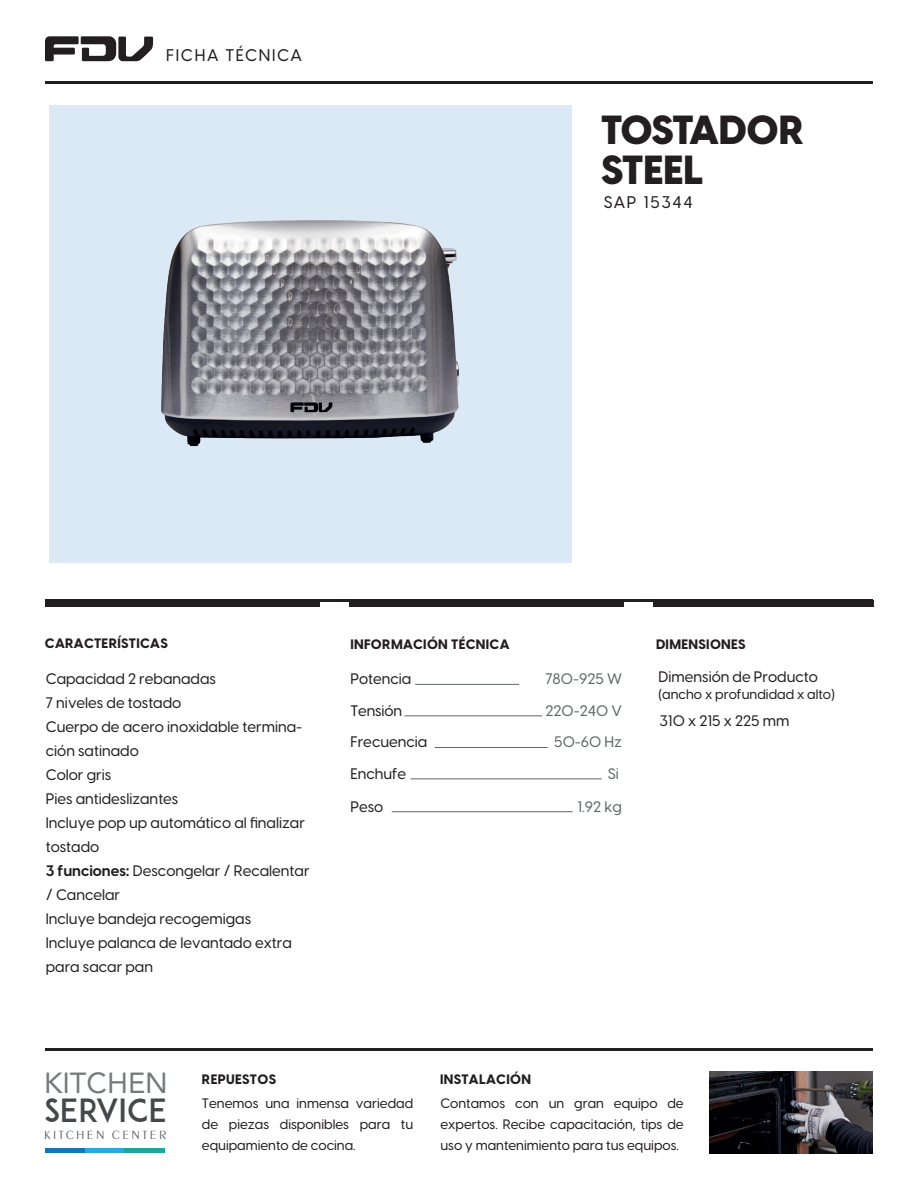
<style>
.page{position:relative;width:918px;height:1188px;background:#fff}
.page>*{position:absolute;margin:0;border:0;box-sizing:border-box;transform-origin:0 0}
.t1{font:800 40.05px/40px "Visby CF";color:#231f20}
.t2{font:31.65px "ADAM.CGPRO";color:#454849}
.t3{font:29.1px "Avenir";color:#76797b}
.t4{font:500 16.65px "Visby CF";letter-spacing:.1em;color:#231f20}
.t5{font:500 15px/24px "Visby CF";color:#231f20}
.t6{font:500 15px/31.5px "Visby CF";color:#626768;text-align:right}
.t7{font:500 13.5px/21px "Visby CF";color:#231f20;text-align:justify}
.t8{font:800 13.5px "Visby CF";letter-spacing:.025em;color:#231f20}
.t9{font:12.15px "Peignot D Ligh";letter-spacing:.23em;color:#4f5252}
.s1{font-weight:700}
</style>
<div class="page">
<svg style="left:45px;top:36px;width:108px;height:25px"></svg>
<hr style="left:45px;top:81px;width:828px;height:2px;background:#231f20">
<hr style="left:45px;top:1049px;width:828px;height:2px;background:#231f20">
<hr style="left:45px;top:599px;width:828px;height:2px;background:#231f20">
<div style="left:653px;top:600px;width:221px;height:6px;background:#231f20"></div>
<div style="left:45px;top:600px;width:275px;height:6px;background:#231f20"></div>
<div style="left:349px;top:600px;width:275px;height:6px;background:#231f20"></div>
<div style="left:49px;top:106px;width:523px;height:457px;background:#dbe9f6"></div>
<div style="left:45px;top:1148px;width:40px;height:5px;background:#1375bb"></div>
<div style="left:85px;top:1148px;width:40px;height:5px;background:#2aa8df"></div>
<div style="left:124px;top:1148px;width:41px;height:5px;background:#1fa59b"></div>
<img style="left:709px;top:1072px;width:163px;height:81px">
<img style="left:161px;top:220px;width:298px;height:227px">
<hr style="left:415px;top:684px;width:104px;height:1px;background:#626768">
<hr style="left:404px;top:716px;width:138px;height:1px;background:#626768">
<hr style="left:435px;top:747px;width:113px;height:1px;background:#626768">
<hr style="left:411px;top:779px;width:191px;height:1px;background:#626768">
<hr style="left:392px;top:811px;width:181px;height:1px;background:#626768">
<p class="t4" style="left:166px;top:43px;width:137px">FICHA TÉCNICA</p>
<h1 class="t1" style="left:601px;top:108px;width:205px">TOSTADOR<br>STEEL</h1>
<p class="t4" style="left:604px;top:190px;width:90px">SAP 15344</p>
<p class="t8" style="left:45px;top:632px;width:124px">CARACTERÍSTICAS</p>
<p class="t8" style="left:350px;top:633px;width:161px">INFORMACIÓN TÉCNICA</p>
<p class="t8" style="left:656px;top:633px;width:91px">DIMENSIONES</p>
<p class="t5" style="left:46px;top:666px;width:265px">Capacidad 2 rebanadas<br>7 niveles de tostado<br>Cuerpo de acero inoxidable termina&shy;ción satinado<br>Color gris<br>Pies antideslizantes<br>Incluye pop up automático al finalizar tostado<br><span class="s1">3 funciones:</span> Descongelar / Recalentar / Cancelar<br>Incluye bandeja recogemigas<br>Incluye palanca de levantado extra para sacar pan</p>
<p class="t5" style="left:350px;top:662px;width:78px;line-height:31.5px">Potencia<br>Tensión<br>Frecuencia<br>Enchufe</p>
<p class="t5" style="left:350px;top:794px;width:34px">Peso</p>
<p class="t6" style="left:545px;top:662px;width:78px">780-925 W<br>220-240 V<br>50-60 Hz<br>Si</p>
<p class="t6" style="left:577px;top:790px;width:46px">1.92 kg</p>
<p class="t5" style="left:659px;top:664px;width:161px">Dimensión de Producto</p>
<p class="t7" style="left:659px;top:683px;width:178px">(ancho x profundidad x alto)</p>
<p class="t5" style="left:659px;top:707px;width:132px">310 x 215 x 225 mm</p>
<h3 class="t3" style="left:44px;top:1060px;width:125px">KITCHEN</h3>
<h2 class="t2" style="left:44px;top:1091px;width:125px">SERVICE</h2>
<p class="t9" style="left:45px;top:1128px;width:123px">KITCHEN CENTER</p>
<p class="t8" style="left:202px;top:1069px;width:76px">REPUESTOS</p>
<p class="t8" style="left:440px;top:1069px;width:92px">INSTALACIÓN</p>
<p class="t7" style="left:202px;top:1092px;width:213px">Tenemos una inmensa variedad de piezas disponibles para tu equipamiento de cocina.</p>
<p class="t7" style="left:440px;top:1092px;width:245px">Contamos con un gran equipo de expertos. Recibe capacitación, tips de uso y mantenimiento para tus equipos.</p>
</div>
